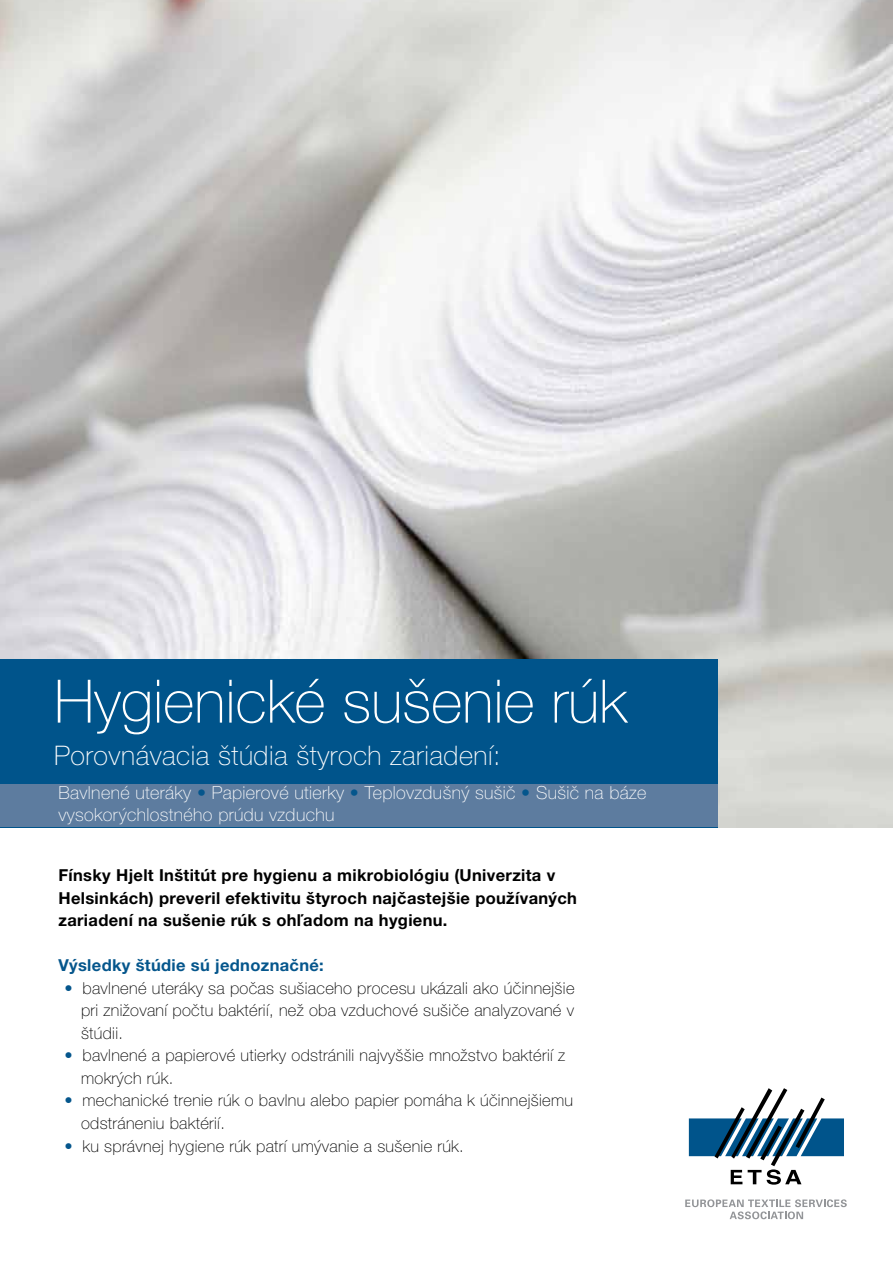
<style>
.page{position:relative;width:893px;height:1263px;background:#fff}
.page>*{position:absolute;margin:0;border:0;box-sizing:border-box;transform-origin:0 0}
.t1{font:100 60px "Helvetica Neue LT Pro";color:#fff}
.t2{font:100 27px "Helvetica Neue LT Pro";letter-spacing:.02em;color:#fff}
.t3{font:100 18px/21.6px "Helvetica Neue LT Pro";letter-spacing:.02em;color:#fff}
.t4{font:100 16.5px/22.5px "Helvetica Neue LT Pro";letter-spacing:.02em;color:#000}
.t5{font:700 16.5px/22.5px "Helvetica Neue LT Pro";letter-spacing:.02em;color:#000}
.t6{font:700 16.5px "Helvetica Neue LT Pro";letter-spacing:.02em;color:#05568c}
.s1{color:#05568c}
</style>
<div class="page">
<img style="left:1px;top:0;width:892px;height:827px">
<div style="left:0;top:659px;width:717px;height:168px;background:#00548b"></div>
<div style="left:0;top:784px;width:717px;height:43px;background:#5d7c9f"></div>
<svg style="left:689px;top:1088px;width:155px;height:97px"></svg>
<svg style="left:685px;top:1199px;width:162px;height:20px"></svg>
<svg style="left:0;top:0;width:1px;height:828px"></svg>
<h1 class="t1" style="left:54px;top:667px;width:574px">Hygienické sušenie rúk</h1>
<h2 class="t2" style="left:54px;top:739px;width:448px">Porovnávacia štúdia štyroch zariadení:</h2>
<p class="t3" style="left:59px;top:782px;width:589px">Bavlnené uteráky <span class="s1">•</span> Papierové utierky <span class="s1">•</span> Teplovzdušný sušič <span class="s1">•</span> Sušič na báze vysokorýchlostného prúdu vzduchu</p>
<p class="t5" style="left:59px;top:864px;width:520px">Fínsky Hjelt Inštitút pre hygienu a mikrobiológiu (Univerzita v<br>Helsinkách) preveril efektivitu štyroch najčastejšie používaných zariadení na sušenie rúk s ohľadom na hygienu.</p>
<p class="t6" style="left:59px;top:955px;width:267px">Výsledky štúdie sú jednoznačné:</p>
<p class="t4" style="left:81px;top:977px;width:495px;text-align:justify;text-indent:-16px"><span class="s1">•</span> bavlnené uteráky sa počas sušiaceho procesu ukázali ako účinnejšie pri znižovaní počtu baktérií, než oba vzduchové sušiče analyzované v štúdii.</p>
<p class="t4" style="left:81px;top:1044px;width:486px;text-indent:-16px"><span class="s1">•</span> bavlnené a papierové utierky odstránili najvyššie množstvo baktérií z mokrých rúk.</p>
<p class="t4" style="left:81px;top:1089px;width:494px;text-indent:-16px"><span class="s1">•</span> mechanické trenie rúk o bavlnu alebo papier pomáha k účinnejšiemu odstráneniu baktérií.</p>
<p class="t4" style="left:65px;top:1134px;width:401px"><span class="s1">•</span> ku správnej hygiene rúk patrí umývanie a sušenie rúk.</p>
</div>
